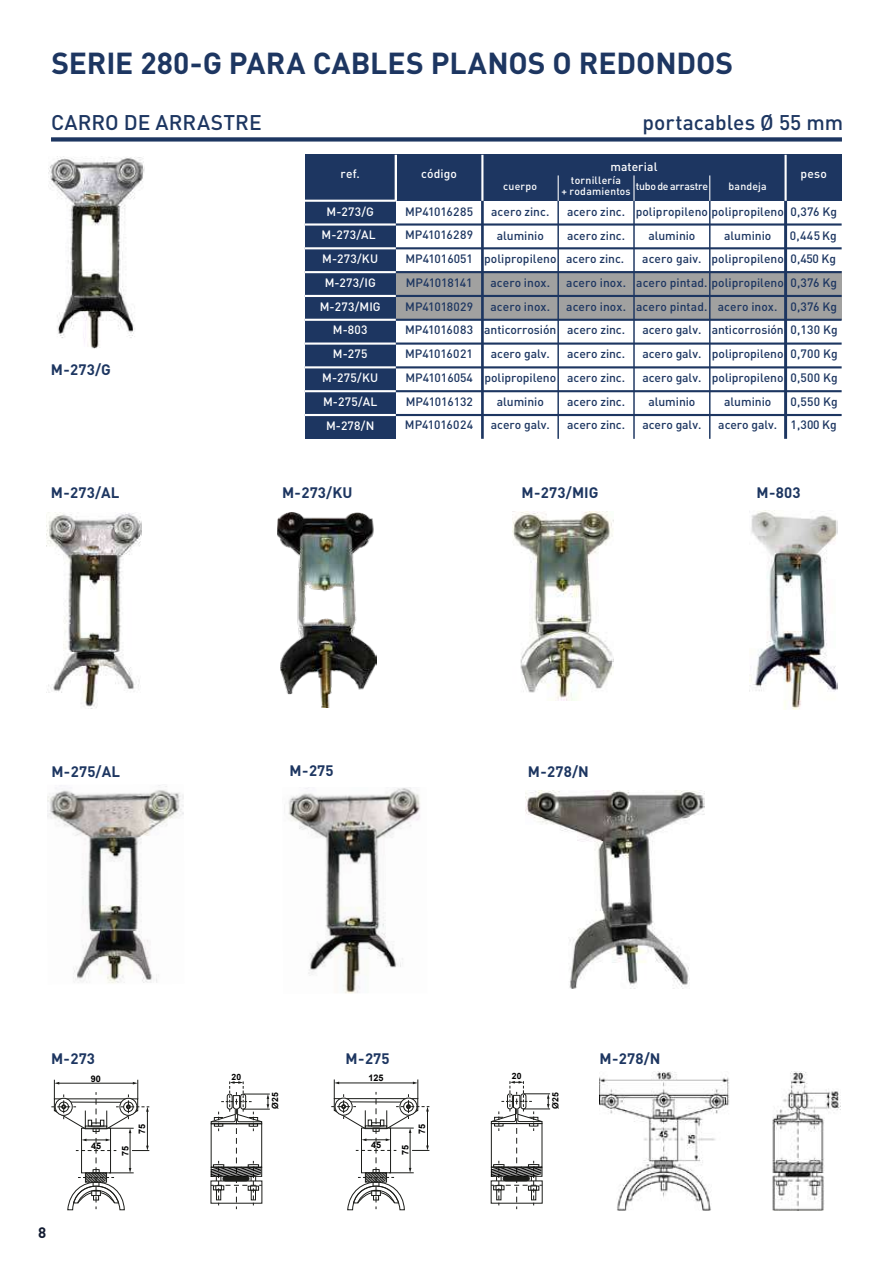
<style>
.page{position:relative;width:893px;height:1263px;background:#fff}
.page>*{position:absolute;margin:0;border:0;box-sizing:border-box;transform-origin:0 0}
.t1{font:700 30px "DIN Pro";color:#1d3661}
.t2{font:500 21px "DIN Pro";color:#1d3661}
.t3{font:700 15px "DIN Pro";letter-spacing:.01em;color:#1d3661}
.t4{font:700 15px "DIN Pro";color:#131c32}
.t5{font:500 12px/23.7px "DIN Pro";letter-spacing:-.005em;color:#1d3661;text-align:center}
.t6{font:500 12px/23.7px "DIN Pro";letter-spacing:.02em;color:#fff;text-align:center}
.t7{font:500 10.5px/10.5px "DIN Pro";letter-spacing:.02em;color:#fff;text-align:center}
.t8{font:500 10.5px "DIN Pro";letter-spacing:-.025em;color:#fff}
.t9{font:700 9.15px "Arial";color:#010000}
.t10{font:700 9px "Arial";color:#010000}
.t11{font:700 8.7px "Arial";color:#010000}
.t12{font:700 8.55px "Arial";color:#010000}
</style>
<div class="page">
<img style="left:49px;top:157px;width:95px;height:191px">
<svg style="left:331px;top:1079px;width:98px;height:132px"></svg>
<svg style="left:490px;top:1081px;width:69px;height:128px"></svg>
<div style="left:361px;top:1127px;width:30px;height:46px;border:1px solid #1c1d1a"></div>
<div style="left:491px;top:1123px;width:51px;height:44px;border:1px solid #1c1d1a"></div>
<img style="left:599px;top:1071px;width:241px;height:139px">
<img style="left:525px;top:790px;width:179px;height:199px">
<div style="left:305px;top:155px;width:537px;height:46px;background:#1d3661"></div>
<div style="left:396px;top:271px;width:446px;height:49px;background:#a1a1a0"></div>
<hr style="left:784px;top:189px;width:3px;height:250px;background:#1d3661">
<hr style="left:557px;top:189px;width:2px;height:250px;background:#1d3661">
<hr style="left:709px;top:189px;width:1px;height:250px;background:#1d3661">
<hr style="left:633px;top:189px;width:2px;height:250px;background:#1d3661">
<div style="left:305px;top:189px;width:91px;height:250px;background:#1d3661"></div>
<hr style="left:305px;top:223px;width:537px;height:3px;background:#1d3661">
<hr style="left:481px;top:189px;width:3px;height:250px;background:#1d3661">
<hr style="left:395px;top:155px;width:2px;height:46px;background:#fff">
<hr style="left:305px;top:223px;width:91px;height:3px;background:#fff">
<hr style="left:481px;top:155px;width:2px;height:46px;background:#fff">
<svg style="left:558px;top:175px;width:1px;height:26px"></svg>
<svg style="left:633px;top:175px;width:1px;height:26px"></svg>
<svg style="left:709px;top:175px;width:1px;height:26px"></svg>
<hr style="left:305px;top:247px;width:537px;height:2px;background:#1d3661">
<hr style="left:305px;top:271px;width:537px;height:2px;background:#1d3661">
<hr style="left:305px;top:295px;width:537px;height:2px;background:#1d3661">
<hr style="left:305px;top:342px;width:537px;height:3px;background:#1d3661">
<hr style="left:305px;top:319px;width:537px;height:2px;background:#1d3661">
<hr style="left:305px;top:366px;width:537px;height:2px;background:#1d3661">
<hr style="left:305px;top:390px;width:537px;height:2px;background:#1d3661">
<hr style="left:305px;top:414px;width:537px;height:2px;background:#1d3661">
<hr style="left:305px;top:247px;width:91px;height:2px;background:#fff">
<hr style="left:305px;top:200px;width:91px;height:2px;background:#fff">
<hr style="left:305px;top:271px;width:91px;height:2px;background:#fff">
<hr style="left:305px;top:295px;width:91px;height:2px;background:#fff">
<hr style="left:305px;top:319px;width:91px;height:2px;background:#fff">
<hr style="left:305px;top:342px;width:91px;height:3px;background:#fff">
<hr style="left:305px;top:366px;width:91px;height:2px;background:#fff">
<hr style="left:305px;top:390px;width:91px;height:2px;background:#fff">
<hr style="left:305px;top:414px;width:91px;height:2px;background:#fff">
<hr style="left:784px;top:155px;width:3px;height:46px;background:#fff">
<div style="left:51px;top:137px;width:791px;height:5px;background:#1d3661"></div>
<img style="left:278px;top:512px;width:98px;height:196px">
<img style="left:512px;top:511px;width:101px;height:190px">
<img style="left:749px;top:510px;width:88px;height:200px">
<img style="left:47px;top:512px;width:95px;height:197px">
<img style="left:47px;top:785px;width:137px;height:198px">
<img style="left:288px;top:787px;width:132px;height:207px">
<svg style="left:51px;top:1080px;width:98px;height:131px"></svg>
<svg style="left:210px;top:1081px;width:69px;height:128px"></svg>
<div style="left:81px;top:1128px;width:30px;height:45px;border:1px solid #1c1d1a"></div>
<div style="left:211px;top:1123px;width:51px;height:44px;border:1px solid #1c1d1a"></div>
<h1 class="t1" style="left:51px;top:42px;width:683px">SERIE 280-G PARA CABLES PLANOS O REDONDOS</h1>
<h2 class="t2" style="left:51px;top:108px;width:212px">CARRO DE ARRASTRE</h2>
<h2 class="t2" style="left:642px;top:108px;width:202px">portacables Ø 55 mm</h2>
<p class="t3" style="left:51px;top:359px;width:61px">M-273/G</p>
<p class="t3" style="left:51px;top:482px;width:70px">M-273/AL</p>
<p class="t3" style="left:51px;top:762px;width:70px">M-275/AL</p>
<p class="t6" style="left:610px;top:154px;width:49px">material</p>
<p class="t6" style="left:341px;top:161px;width:21px">ref.</p>
<p class="t6" style="left:421px;top:161px;width:37px">código</p>
<p class="t6" style="left:320px;top:199px;width:62px">M-273/G<br>M-273/AL<br>M-273/KU<br>M-273/IG<br>M-273/MIG<br>M-803<br>M-275<br>M-275/KU<br>M-275/AL<br>M-278/N</p>
<p class="t6" style="left:801px;top:161px;width:28px">peso</p>
<p class="t7" style="left:503px;top:180px;width:35px">cuerpo</p>
<p class="t7" style="left:561px;top:175px;width:71px">tornillería<br>+ rodamientos</p>
<p class="t8" style="left:636px;top:179px;width:74px">tubo de arrastre</p>
<p class="t7" style="left:729px;top:180px;width:40px">bandeja</p>
<p class="t5" style="left:790px;top:199px;width:49px;text-align:left">0,376 Kg<br>0,445 Kg</p>
<p class="t5" style="left:405px;top:199px;width:70px">MP41016285</p>
<p class="t5" style="left:491px;top:199px;width:60px">acero zinc.</p>
<p class="t5" style="left:405px;top:223px;width:70px">MP41016289</p>
<p class="t5" style="left:484px;top:199px;width:143px;text-align:right">acero zinc.<br>acero zinc.<br>polipropileno acero zinc.</p>
<p class="t5" style="left:724px;top:199px;width:61px;text-align:left;text-indent:-89px">polipropileno polipropileno aluminio</p>
<p class="t5" style="left:497px;top:223px;width:49px">aluminio</p>
<p class="t5" style="left:648px;top:223px;width:49px">aluminio</p>
<p class="t5" style="left:790px;top:247px;width:47px">0,450 Kg</p>
<p class="t5" style="left:790px;top:294px;width:49px;text-align:justify">0,376 Kg 0,130 Kg 0,700 Kg 0,500 Kg 0,550 Kg 1,300 Kg</p>
<p class="t5" style="left:642px;top:247px;width:143px">acero gaiv. polipropileno</p>
<p class="t5" style="left:405px;top:247px;width:69px">MP41016051</p>
<p class="t5" style="left:405px;top:294px;width:70px;text-align:justify">MP41018029<br>MP41016083<br>MP41016021</p>
<p class="t5" style="left:406px;top:389px;width:69px">MP41016132</p>
<p class="t5" style="left:790px;top:270px;width:48px">0,376 Kg</p>
<p class="t5" style="left:566px;top:270px;width:219px">acero inox. acero pintad. polipropileno</p>
<p class="t5" style="left:490px;top:270px;width:61px">acero inox.</p>
<p class="t5" style="left:484px;top:318px;width:74px">anticorrosión acero galv. polipropileno aluminio acero galv.</p>
<p class="t5" style="left:406px;top:270px;width:68px">MP41018141</p>
<p class="t5" style="left:566px;top:294px;width:61px">acero inox.</p>
<p class="t5" style="left:490px;top:294px;width:61px">acero inox.</p>
<p class="t5" style="left:636px;top:294px;width:143px">acero pintad. acero inox.</p>
<p class="t5" style="left:567px;top:318px;width:60px;text-align:justify">acero zinc. acero zinc. acero zinc. acero zinc. acero zinc.</p>
<p class="t5" style="left:642px;top:318px;width:60px">acero galv. acero galv. acero galv. aluminio acero galv.</p>
<p class="t5" style="left:712px;top:318px;width:74px">anticorrosión polipropileno polipropileno aluminio acero galv.</p>
<p class="t5" style="left:405px;top:365px;width:69px">MP41016054</p>
<p class="t5" style="left:405px;top:413px;width:70px">MP41016024</p>
<p class="t3" style="left:282px;top:482px;width:72px">M-273/KU</p>
<p class="t3" style="left:521px;top:482px;width:78px">M-273/MIG</p>
<p class="t3" style="left:757px;top:482px;width:46px">M-803</p>
<p class="t3" style="left:290px;top:761px;width:46px">M-275</p>
<p class="t3" style="left:528px;top:761px;width:63px">M-278/N</p>
<p class="t3" style="left:51px;top:1048px;width:46px">M-273</p>
<p class="t3" style="left:346px;top:1048px;width:46px">M-275</p>
<p class="t3" style="left:599px;top:1048px;width:63px">M-278/N</p>
<p class="t4" style="left:38px;top:1222px;width:10px">8</p>
<p class="t10" style="left:91px;top:1072px;width:12px">90</p>
<p class="t10" style="left:91px;top:1139px;width:12px">45</p>
<p class="t10" style="left:119px;top:1155px;width:12px;rotate:-90deg">75</p>
<p class="t10" style="left:136px;top:1134px;width:12px;rotate:-90deg">75</p>
<p class="t12" style="left:232px;top:1071px;width:11px">20</p>
<p class="t12" style="left:269px;top:1109px;width:18px;rotate:-90deg">O25</p>
<p class="t9" style="left:368px;top:1072px;width:17px">125</p>
<p class="t9" style="left:371px;top:1139px;width:12px">45</p>
<p class="t9" style="left:399px;top:1155px;width:12px;rotate:-90deg">75</p>
<p class="t9" style="left:416px;top:1134px;width:12px;rotate:-90deg">75</p>
<p class="t11" style="left:512px;top:1070px;width:11px">20</p>
<p class="t11" style="left:550px;top:1109px;width:18px;rotate:-90deg">O25</p>
</div>
